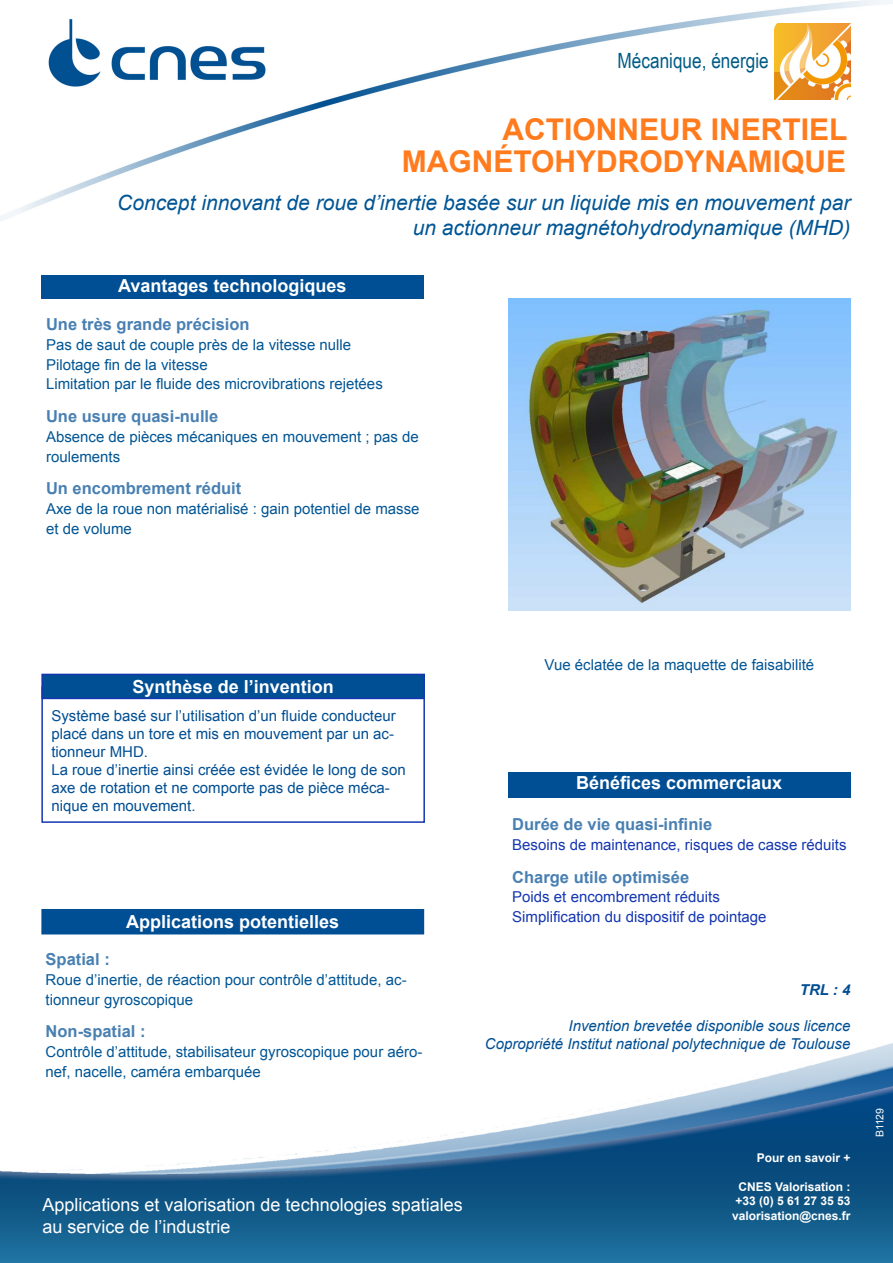
<style>
.page{position:relative;width:893px;height:1263px;background:#fff}
.page>*{position:absolute;margin:0;border:0;box-sizing:border-box;transform-origin:0 0}
.t1{font:700 30px "Arial";color:#ff7b1d}
.t2{font:italic 21px/25.2px "Arial";color:#005595;text-align:right}
.t3{font:21px "Arial Narrow";color:#005c85}
.t4{font:700 18px "Arial";color:#fff}
.t5{font:18px "Arial";color:#fff}
.Inters{font:700 16.5px "Arial";color:#4980b2}
.Texte{font:15px/19.8px "Arial";color:#005595}
.t6{font:15px/18px "Arial";color:#004e93}
.Texte-2{font:15px "Arial";color:#1436b1}
.t7{font:italic 15px "Arial";color:#004e93}
.Inters-2{font:15px "Arial";color:#005595}
.t8{font:italic 700 15px "Arial";color:#004e93}
.t9{font:700 12px "Arial";color:#fff}
.t10{font:10.5px "Arial";color:#fff}
</style>
<div class="page">
<img style="left:0;top:0;width:893px;height:1263px">
<div style="left:41px;top:686px;width:384px;height:137px;border:2px solid #1436b1"></div>
<div style="left:42px;top:674px;width:382px;height:24px;background:#004e93"></div>
<div style="left:41px;top:674px;width:384px;height:25px;border:2px solid #1436b1"></div>
<div style="left:41px;top:275px;width:383px;height:23px;background:#004e93"></div>
<div style="left:508px;top:772px;width:342px;height:25px;background:#004e93"></div>
<img style="left:774px;top:23px;width:76px;height:77px">
<div style="left:42px;top:910px;width:381px;height:24px;background:#004e93"></div>
<div style="left:41px;top:909px;width:383px;height:25px;border:2px solid #004e93"></div>
<img style="left:508px;top:298px;width:342px;height:312px">
<p class="t3" style="left:618px;top:45px;width:153px">Mécanique, énergie</p>
<p class="t1" style="left:502px;top:109px;width:346px">ACTIONNEUR INERTIEL</p>
<p class="t1" style="left:402px;top:142px;width:446px">MAGNÉTOHYDRODYNAMIQUE</p>
<p class="t2" style="left:117px;top:190px;width:735px">Concept innovant de roue d’inertie basée sur un liquide mis en mouvement par un actionneur magnétohydrodynamique (MHD)</p>
<p class="t4" style="left:118px;top:274px;width:230px">Avantages technologiques</p>
<p class="Inters" style="left:46px;top:313px;width:205px">Une très grande précision</p>
<p class="Inters-2" style="left:46px;top:335px;width:307px">Pas de saut de couple près de la vitesse nulle</p>
<p class="Texte" style="left:46px;top:355px;width:163px">Pilotage fin de la vitesse</p>
<p class="Texte" style="left:46px;top:374px;width:338px">Limitation par le fluide des microvibrations rejetées</p>
<p class="Inters" style="left:46px;top:405px;width:174px">Une usure quasi-nulle</p>
<p class="Texte" style="left:46px;top:427px;width:374px">Absence de pièces mécaniques en mouvement ; pas de roulements</p>
<p class="Inters" style="left:46px;top:477px;width:197px">Un encombrement réduit</p>
<p class="Texte" style="left:46px;top:499px;width:375px">Axe de la roue non matérialisé : gain potentiel de masse et de volume</p>
<p class="t4" style="left:133px;top:674px;width:203px">Synthèse de l’invention</p>
<p class="t6" style="left:51px;top:707px;width:356px">Système basé sur l’utilisation d’un fluide conducteur placé dans un tore et mis en mouvement par un ac&shy;tionneur MHD.<br>La roue d’inertie ainsi créée est évidée le long de son axe de rotation et ne comporte pas de pièce méca&shy;nique en mouvement.</p>
<p class="t4" style="left:126px;top:910px;width:215px">Applications potentielles</p>
<p class="Inters" style="left:46px;top:948px;width:66px">Spatial :</p>
<p class="Texte" style="left:46px;top:970px;width:363px">Roue d’inertie, de réaction pour contrôle d’attitude, ac&shy;tionneur gyroscopique</p>
<p class="Inters" style="left:46px;top:1021px;width:101px">Non-spatial :</p>
<p class="Texte" style="left:46px;top:1042px;width:378px">Contrôle d’attitude, stabilisateur gyroscopique pour aéro&shy;nef, nacelle, caméra embarquée</p>
<p class="Texte" style="left:545px;top:655px;width:271px">Vue éclatée de la maquette de faisabilité</p>
<p class="t4" style="left:576px;top:771px;width:208px">Bénéfices commerciaux</p>
<p class="Inters" style="left:512px;top:813px;width:201px">Durée de vie quasi-infinie</p>
<p class="Texte-2" style="left:512px;top:835px;width:336px">Besoins de maintenance, risques de casse réduits</p>
<p class="Inters" style="left:512px;top:866px;width:178px">Charge utile optimisée</p>
<p class="Texte-2" style="left:512px;top:887px;width:209px">Poids et encombrement réduits</p>
<p class="Texte-2" style="left:512px;top:907px;width:256px">Simplification du dispositif de pointage</p>
<p class="t8" style="left:800px;top:979px;width:52px">TRL : 4</p>
<p class="t7" style="left:569px;top:1015px;width:283px">Invention brevetée disponible sous licence</p>
<p class="t7" style="left:485px;top:1033px;width:367px">Copropriété Institut national polytechnique de Toulouse</p>
<p class="t5" style="left:43px;top:1193px;width:422px">Applications et valorisation de technologies spatiales</p>
<p class="t5" style="left:43px;top:1215px;width:190px">au service de l’industrie</p>
<p class="t9" style="left:757px;top:1150px;width:95px">Pour en savoir +</p>
<p class="t9" style="left:738px;top:1179px;width:114px">CNES Valorisation :</p>
<p class="t9" style="left:735px;top:1193px;width:117px">+33 (0) 5 61 27 35 53</p>
<p class="t9" style="left:732px;top:1208px;width:120px">valorisation@cnes.fr</p>
<p class="t10" style="left:873px;top:1137px;width:31px;rotate:-90deg">B1129</p>
</div>
